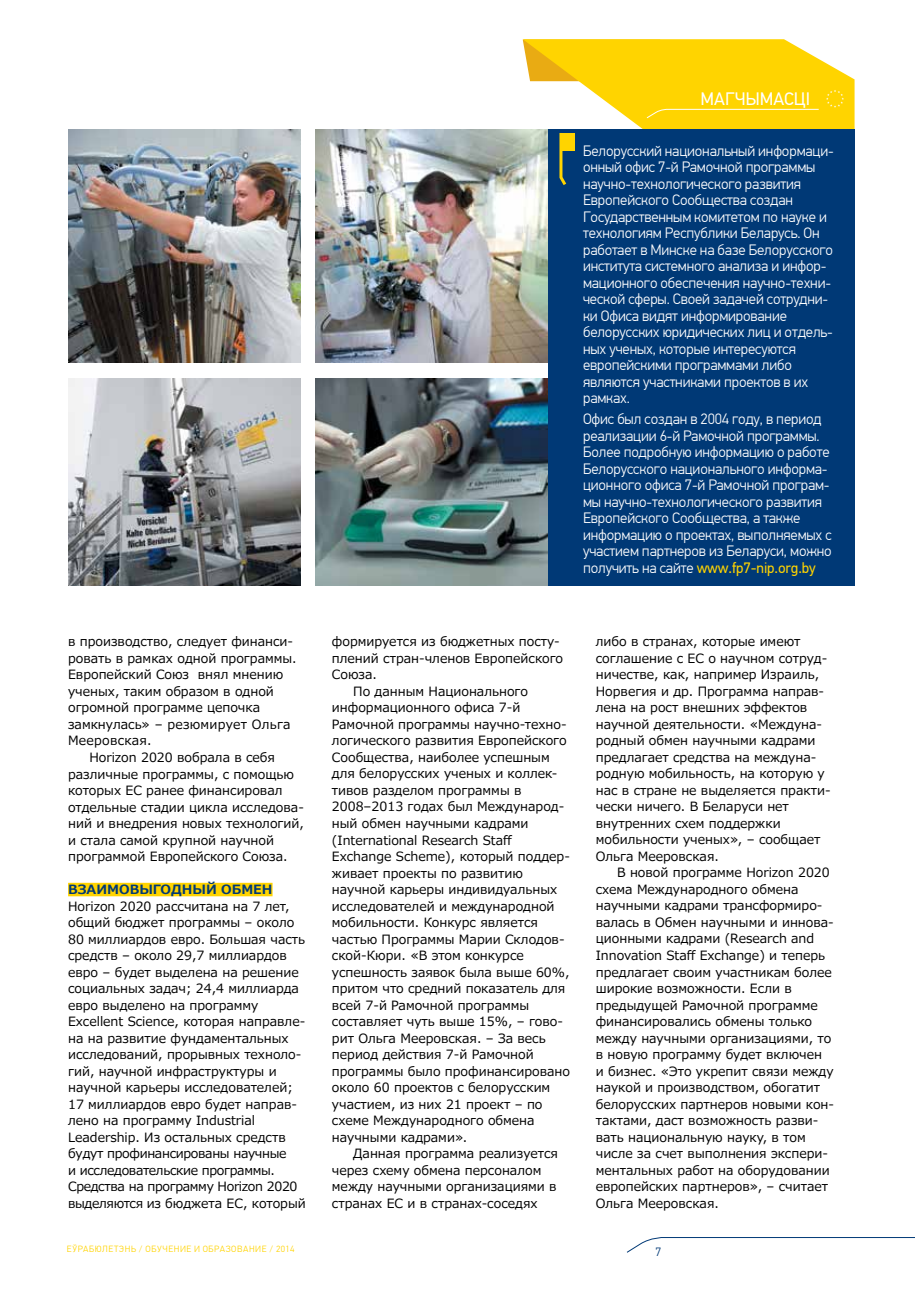
<style>
.page{position:relative;width:915px;height:1306px;background:#fff}
.page>*{position:absolute;margin:0;border:0;box-sizing:border-box;transform-origin:0 0}
.t1{font:18px "PF Din Text Pro";letter-spacing:.005em;color:#fff}
.t2{font:300 15px/16.5px "PF Din Text Pro";letter-spacing:-.01em;color:#fff}
.t3{font:12.75px/16.5px "Meiryo UI";color:#000}
.t4{font:700 12.75px "Meiryo UI";color:#003976}
.t5{font:12.75px "Meiryo UI";letter-spacing:.02em;color:#000}
.t6{font:300 12px "PF Din Text Pro";color:#003976}
.t7{font:300 9px "PF Din Text Pro";letter-spacing:.06em;color:#ffd400}
.s1{font-weight:400;color:#ffd400}
</style>
<div class="page">
<svg style="left:627px;top:1237px;width:287px;height:16px"></svg>
<img style="left:316px;top:129px;width:231px;height:233px">
<img style="left:68px;top:129px;width:232px;height:233px">
<div style="left:68px;top:882px;width:204px;height:14px;background:#ffd400"></div>
<div style="left:547px;top:129px;width:307px;height:456px;background:#003976"></div>
<svg style="left:522px;top:39px;width:333px;height:149px"></svg>
<div style="left:561px;top:133px;width:13px;height:17px;background:#ffd400"></div>
<img style="left:316px;top:378px;width:231px;height:207px">
<img style="left:68px;top:378px;width:232px;height:207px">
<p class="t3" style="left:68px;top:634px;width:226px">в производство, следует финанси-</p>
<p class="t3" style="left:68px;top:650px;width:230px">ровать в рамках одной программы.</p>
<p class="t3" style="left:68px;top:667px;width:216px">Европейский Союз внял мнению</p>
<p class="t3" style="left:68px;top:683px;width:205px">ученых, таким образом в одной</p>
<p class="t3" style="left:68px;top:700px;width:193px">огромной программе цепочка</p>
<p class="t3" style="left:68px;top:716px;width:224px">замкнулась» – резюмирует Ольга</p>
<p class="t5" style="left:68px;top:732px;width:85px">Мееровская.</p>
<p class="t3" style="left:89px;top:749px;width:187px">Horizon 2020 вобрала в себя</p>
<p class="t3" style="left:68px;top:766px;width:227px">различные программы, с помощью</p>
<p class="t3" style="left:68px;top:782px;width:216px">которых ЕС ранее финансировал</p>
<p class="t3" style="left:68px;top:799px;width:237px">отдельные стадии цикла исследова-</p>
<p class="t3" style="left:68px;top:815px;width:237px">ний и внедрения новых технологий,</p>
<p class="t3" style="left:68px;top:832px;width:205px">и стала самой крупной научной</p>
<p class="t3" style="left:68px;top:848px;width:221px">программой Европейского Союза.</p>
<p class="t4" style="left:68px;top:880px;width:206px">Взаимовыгодный обм ен</p>
<p class="t3" style="left:68px;top:898px;width:238px">Horizon 2020 рассчитана на 7 лет, общий бюджет программы – около<br>80 миллиардов евро. Большая часть средств – около 29,7 миллиардов евро – будет выделена на решение социальных задач; 24,4 миллиарда евро выделено на программу<br>Excellent Science, которая направле&shy;на на развитие фундаментальных исследований, прорывных техноло&shy;гий , научной инфраструктуры и научной карьеры исследователей ;<br>17 миллиардов евро будет направ&shy;лено на программу Industrial<br>Leadership. Из остальных средств будут профинансированы научные<br>и исследовательские программы.<br>Средства на программу Horizon 2020 выделяются из бюджета ЕС, который</p>
<p class="t7" style="left:67px;top:1243px;width:229px">Eўрабюлетэнь / Обучение и образование / 2014</p>
<h1 class="t1" style="left:700px;top:88px;width:111px">магчымасцI</h1>
<p class="t2" style="left:583px;top:142px;width:252px">Белорусский национальный информаци&shy;онный офис 7-й Рамочной программы научно-технологического развития Европейского Сообщества создан Государственным комитетом по науке и технологиям Республики Беларусь. Он работает в Минске на базе Белорусского института системного анализа и инфор&shy;мационного обеспечения научно-техни&shy;ческой сферы. Своей задачей сотрудни&shy;ки Офиса видят информирование белорусских юридических лиц и отдель&shy;ных ученых, которые интересуются европейскими программами либо являются участниками проектов в их рамках.</p>
<p class="t2" style="left:583px;top:411px;width:250px">Офис был создан в 2004 году, в период реализации 6-й Рамочной программы.<br>Более подробную информацию о работе Белорусского национального информа&shy;ционного офиса 7-й Рамочной програм&shy;мы научно-технологического развития Европейского Сообщества, а также информацию о проектах, выполняемых с участием партнеров из Беларуси, можно получить на сайте <span class="s1">www.fp7-nip.org.by</span></p>
<p class="t3" style="left:332px;top:634px;width:229px">формируется из бюджетных посту-</p>
<p class="t3" style="left:332px;top:650px;width:232px">плений стран-членов Европейского</p>
<p class="t3" style="left:332px;top:667px;width:47px">Союза.</p>
<p class="t3" style="left:353px;top:683px;width:176px">По данным Национального</p>
<p class="t3" style="left:332px;top:700px;width:188px">информационного офиса 7-й</p>
<p class="t3" style="left:332px;top:716px;width:236px">Рамочной программы научно-техно-</p>
<p class="t3" style="left:332px;top:733px;width:236px">логического развития Европейского</p>
<p class="t3" style="left:332px;top:749px;width:219px">Сообщества, наиболее успешным</p>
<p class="t3" style="left:332px;top:766px;width:227px">для белорусских ученых и коллек-</p>
<p class="t3" style="left:332px;top:782px;width:191px">тивов разделом программы в</p>
<p class="t3" style="left:332px;top:799px;width:234px">2008–2013 годах был Международ-</p>
<p class="t3" style="left:332px;top:815px;width:198px">ный обмен научными кадрами</p>
<p class="t3" style="left:332px;top:832px;width:182px">(International Research Staff</p>
<p class="t3" style="left:332px;top:848px;width:239px">Exchange Scheme), который поддер-</p>
<p class="t3" style="left:332px;top:865px;width:192px">живает проекты по развитию</p>
<p class="t3" style="left:332px;top:881px;width:227px">научной карьеры индивидуальных</p>
<p class="t3" style="left:332px;top:898px;width:222px">исследователей и международной</p>
<p class="t3" style="left:332px;top:914px;width:207px">мобильности. Конкурс является</p>
<p class="t3" style="left:332px;top:931px;width:234px">частью Программы Марии Склодов-</p>
<p class="t3" style="left:332px;top:947px;width:193px">ской -Кюри. «В этом конкурсе</p>
<p class="t3" style="left:332px;top:964px;width:239px">успешность заявок была выше 60%,</p>
<p class="t3" style="left:332px;top:980px;width:235px">притом что средний показатель для</p>
<p class="t3" style="left:332px;top:997px;width:199px">всей 7-й Рамочной программы</p>
<p class="t3" style="left:332px;top:1013px;width:232px">составляет чуть выше 15%, – гово-</p>
<p class="t3" style="left:332px;top:1030px;width:215px">рит Ольга Мееровская. – За весь</p>
<p class="t3" style="left:332px;top:1046px;width:201px">период действия 7-й Рамочной</p>
<p class="t3" style="left:332px;top:1063px;width:239px">программы было профинансировано</p>
<p class="t3" style="left:332px;top:1079px;width:220px">около 60 проектов с белорусским</p>
<p class="t3" style="left:332px;top:1096px;width:212px">участием, из них 21 проект – по</p>
<p class="t3" style="left:332px;top:1112px;width:204px">схеме Международного обмена</p>
<p class="t3" style="left:332px;top:1129px;width:137px">научными кадрами».</p>
<p class="t3" style="left:353px;top:1145px;width:206px">Данная программа реализуется</p>
<p class="t3" style="left:332px;top:1162px;width:211px">через схему обмена персоналом</p>
<p class="t3" style="left:332px;top:1178px;width:226px">между научными организациями в</p>
<p class="t3" style="left:332px;top:1195px;width:207px">странах ЕС и в странах-соседях</p>
<p class="t3" style="left:595px;top:634px;width:236px">либо в странах, которые имеют соглашение с ЕС о научном сотруд&shy;ничестве, как, например Израиль,<br>Норвегия и др. Программа направ&shy;лена на рост внешних эффектов научной деятельности. «Междуна&shy;родный обмен научными кадрами предлагает средства на междуна&shy;родную мобильность, на которую у нас в стране не выделяется практи&shy;чески ничего. В Беларуси нет внутренних схем поддержки мобильности ученых», – сообщает<br>Ольга Мееровская.</p>
<p class="t3" style="left:595px;top:865px;width:240px;text-indent:21px">В новой программе Horizon 2020 схема Международного обмена научными кадрами трансформиро&shy;валась в Обмен научными и иннова&shy;ционными кадрами (Research and<br>Innovation Staff Exchange) и теперь предлагает своим участникам более широкие возможности. Если в предыдущей Рамочной программе финансировались обмены только между научными организациями, то в новую программу будет включен<br>и бизнес. «Это укрепит связи между наукой и производством, обогатит белорусских партнеров новыми кон&shy;тактами, даст возможность разви&shy;вать национальную науку, в том числе за счет выполнения экспери&shy;ментальных работ на оборудовании европейских партнеров», – считает<br>Ольга Мееровская.</p>
<p class="t6" style="left:655px;top:1245px;width:7px">7</p>
</div>
